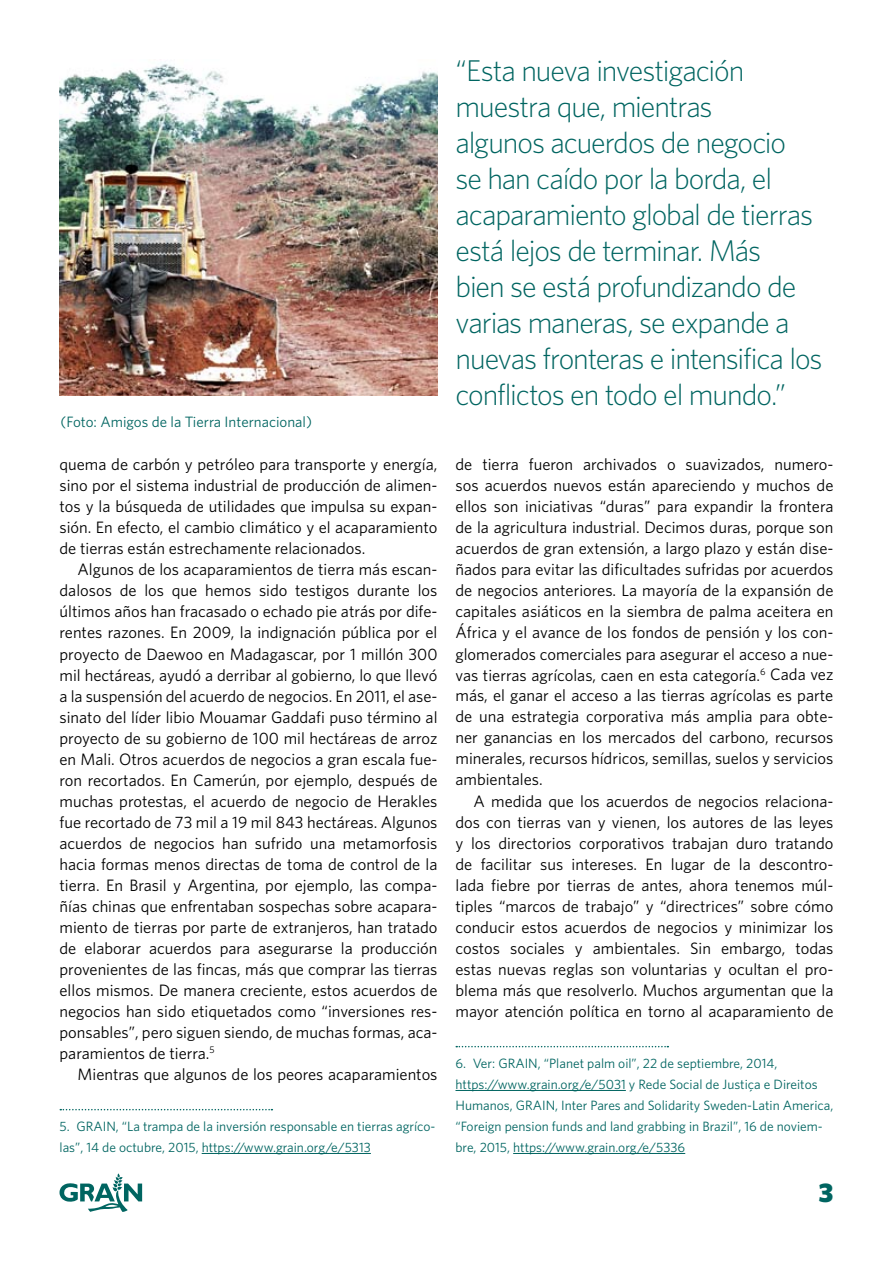
<style>
.page{position:relative;width:893px;height:1263px;background:#fff}
.page>*{position:absolute;margin:0;border:0;box-sizing:border-box;transform-origin:0 0}
.t1{font:300 30px/36px "Whitney";letter-spacing:-.035em;color:#006561}
.t2{font:900 27px "Whitney";color:#006561}
.t3{font:16.5px/21px "Whitney";color:#000;text-align:justify}
.t4{font:15px "Whitney";color:#006561}
.t5{font:13.5px/21px "Whitney";color:#006561}
</style>
<div class="page">
<svg style="left:60px;top:1173px;width:82px;height:39px"></svg>
<svg style="left:456px;top:1046px;width:212px;height:1px"></svg>
<hr style="left:455px;top:1090px;width:171px;height:1px;background:#006561">
<hr style="left:513px;top:1153px;width:172px;height:1px;background:#006561">
<svg style="left:60px;top:1109px;width:212px;height:1px"></svg>
<hr style="left:202px;top:1153px;width:169px;height:1px;background:#006561">
<img style="left:60px;top:63px;width:377px;height:333px">
<p class="t4" style="left:61px;top:413px;width:253px">(Foto: Amigos de la Tierra Internacional)</p>
<p class="t3" style="left:60px;top:454px;width:379px">quema de carbón y petróleo para transporte y energía, sino por el sistema industrial de producción de alimen&shy;tos y la búsqueda de utilidades que impulsa su expan&shy;sión. En efecto, el cambio climático y el acaparamiento de tierras están estrechamente relacionados.</p>
<p class="t3" style="left:60px;top:559px;width:379px;text-indent:18px">Algunos de los acaparamientos de tierra más escan&shy;dalosos de los que hemos sido testigos durante los últimos años han fracasado o echado pie atrás por dife&shy;rentes razones. En 2009, la indignación pública por el proyecto de Daewoo en Madagascar, por 1 millón 300 mil hectáreas, ayudó a derribar al gobierno, lo que llevó a la suspensión del acuerdo de negocios. En 2011, el ase&shy;sinato del líder libio Mouamar Gaddafi puso término al proyecto de su gobierno de 100 mil hectáreas de arroz en Mali. Otros acuerdos de negocios a gran escala fue&shy;ron recortados. En Camerún, por ejemplo, después de muchas protestas, el acuerdo de negocio de Herakles fue recortado de 73 mil a 19 mil 843 hectáreas. Algunos acuerdos de negocios han sufrido una metamorfosis hacia formas menos directas de toma de control de la tierra. En Brasil y Argentina, por ejemplo, las compa&shy;ñías chinas que enfrentaban sospechas sobre acapara&shy;miento de tierras por parte de extranjeros, han tratado de elaborar acuerdos para asegurarse la producción provenientes de las fincas, más que comprar las tierras ellos mismos. De manera creciente, estos acuerdos de negocios han sido etiquetados como “inversiones res&shy;ponsables”, pero siguen siendo, de muchas formas, aca&shy;paramientos de tierra.<sup>5</sup></p>
<p class="t3" style="left:78px;top:1063px;width:361px">Mientras que algunos de los peores acaparamientos</p>
<p class="t5" style="left:60px;top:1115px;width:377px">5. GRAIN, “La trampa de la inversión responsable en tierras agríco&shy;las”, 14 de octubre, 2015, https://www.grain.org/e/5313</p>
<p class="t1" style="left:455px;top:52px;width:369px">“Esta nueva investigación muestra que, mientras<br>algunos acuerdos de negocio<br>se han caído por la borda, el acaparamiento global de tierras está lejos de terminar. Más<br>bien se está profundizando de varias maneras, se expande a nuevas fronteras e intensifica los conflictos en todo el mundo.”</p>
<p class="t3" style="left:455px;top:454px;width:379px">de tierra fueron archivados o suavizados, numero&shy;sos acuerdos nuevos están apareciendo y muchos de ellos son iniciativas “duras” para expandir la frontera de la agricultura industrial. Decimos duras, porque son acuerdos de gran extensión, a largo plazo y están dise&shy;ñados para evitar las dificultades sufridas por acuerdos de negocios anteriores. La mayoría de la expansión de capitales asiáticos en la siembra de palma aceitera en África y el avance de los fondos de pensión y los con&shy;glomerados comerciales para asegurar el acceso a nue&shy;vas tierras agrícolas, caen en esta categoría.<sup>6</sup> Cada vez más, el ganar el acceso a las tierras agrícolas es parte de una estrategia corporativa más amplia para obte&shy;ner ganancias en los mercados del carbono, recursos minerales, recursos hídricos, semillas, suelos y servicios ambientales.</p>
<p class="t3" style="left:455px;top:790px;width:379px;text-indent:18px">A medida que los acuerdos de negocios relaciona&shy;dos con tierras van y vienen, los autores de las leyes y los directorios corporativos trabajan duro tratando de facilitar sus intereses. En lugar de la descontro&shy;lada fiebre por tierras de antes, ahora tenemos múl&shy;tiples “marcos de trabajo” y “directrices” sobre cómo conducir estos acuerdos de negocios y minimizar los costos sociales y ambientales. Sin embargo, todas estas nuevas reglas son voluntarias y ocultan el pro&shy;blema más que resolverlo. Muchos argumentan que la mayor atención política en torno al acaparamiento de</p>
<p class="t5" style="left:455px;top:1052px;width:379px">6. Ver: GRAIN, “Planet palm oil”, 22 de septiembre, 2014, https://www.grain.org/e/5031 y Rede Social de Justiça e Direitos Humanos, GRAIN, Inter Pares and Solidarity Sweden-Latin America, “Foreign pension funds and land grabbing in Brazil”, 16 de noviem&shy;bre, 2015, https://www.grain.org/e/5336</p>
<h2 class="t2" style="left:818px;top:1176px;width:17px">3</h2>
</div>
